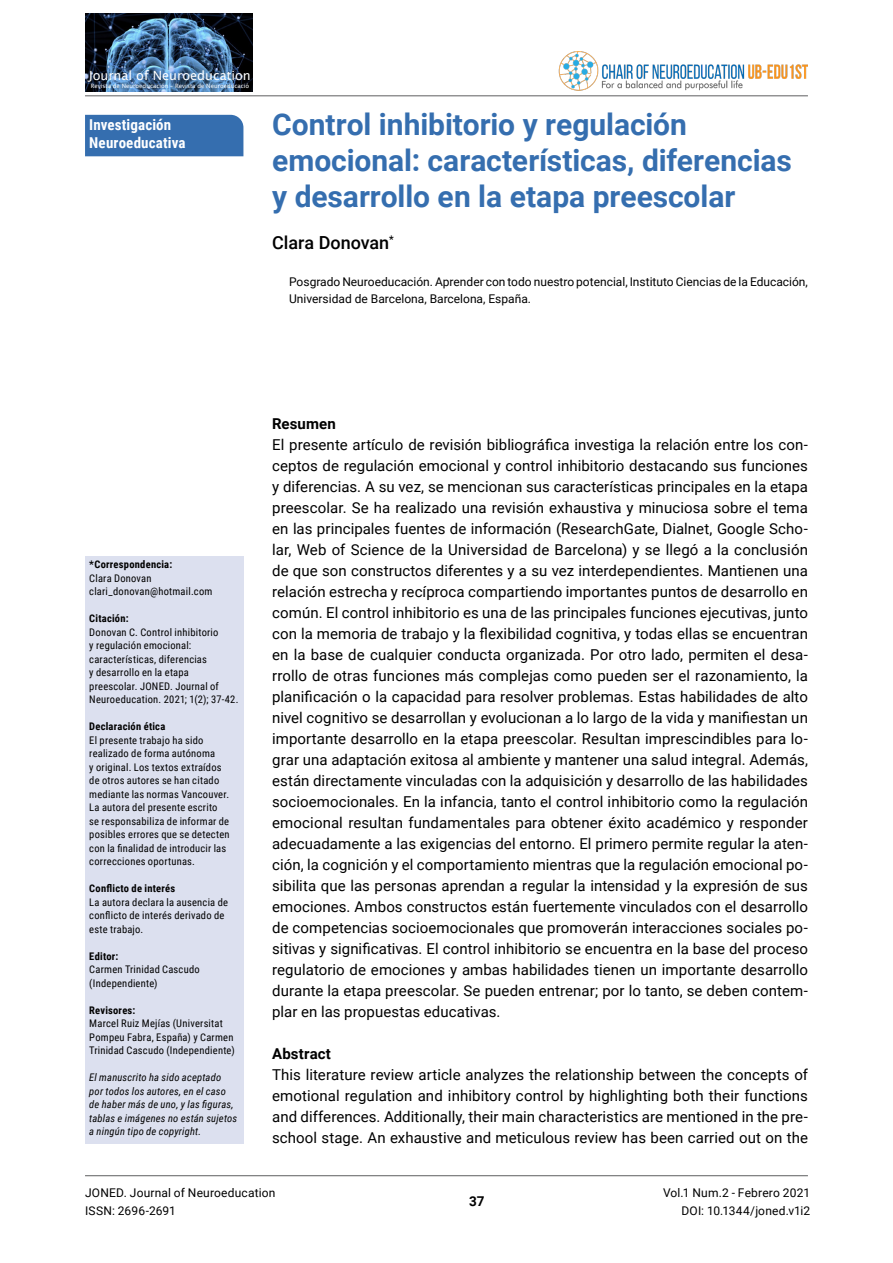
<style>
.page{position:relative;width:893px;height:1263px;background:#fff}
.page>*{position:absolute;margin:0;border:0;box-sizing:border-box;transform-origin:0 0}
.T1{font:700 30px/36px "Roboto";letter-spacing:-.005em;color:#356eaf}
.Autor{font:500 18px "Roboto";color:#000}
.RES{font:15px/21px "Roboto";letter-spacing:.005em;color:#000;text-align:justify}
.RES-ING{font:15px/21px "Roboto";letter-spacing:.005em;color:#000;text-align:justify}
.Categoria{font:700 15px/18px "Roboto Condensed";letter-spacing:.01em;color:#fff}
.RES-T{font:700 15px "Roboto";letter-spacing:.01em;color:#000}
.t1{font:700 13.5px "Roboto";color:#000}
.t2{font:12.75px "Lucida Sans";color:#fff}
.Autor-datos{font:12px/18px "Roboto";color:#000}
.DATOS{font:10.5px/13.5px "Roboto Condensed";letter-spacing:.02em;color:#000}
.DATOS-2{font:italic 10.5px/13.5px "Roboto Condensed";letter-spacing:.02em;color:#000}
.DATOS-1{font:700 10.5px "Roboto Condensed";letter-spacing:.02em;color:#000}
.t3{font:6px "Lucida Sans";color:#fff}
</style>
<div class="page">
<hr style="left:85px;top:1175px;width:723px;height:1px;background:#707172">
<hr style="left:85px;top:95px;width:723px;height:1px;background:#707172">
<img style="left:85px;top:14px;width:167px;height:78px">
<img style="left:558px;top:52px;width:250px;height:39px">
<div style="left:85px;top:115px;width:158px;height:41px;background:#356eaf"></div>
<div style="left:85px;top:556px;width:158px;height:588px;background:#dce0ef"></div>
<p class="t2" style="left:89px;top:68px;width:164px">Journal of Neuroeducation</p>
<p class="t3" style="left:91px;top:83px;width:160px">Revista de Neuroeducación – Revista de Neuroeducació</p>
<p class="Categoria" style="left:89px;top:115px;width:98px">Investigación<br>Neuroeducativa</p>
<p class="T1" style="left:272px;top:105px;width:521px">Control inhibitorio y regulación emocional: características, diferencias y desarrollo en la etapa preescolar</p>
<p class="Autor" style="left:272px;top:230px;width:123px">Clara Donovan<sup>*</sup></p>
<p class="Autor-datos" style="left:289px;top:273px;width:520px;line-height:16.5px">Posgrado Neuroeducación. Aprender con todo nuestro potencial, Instituto Ciencias de la Educación,<br>Universidad de Barcelona, Barcelona, España.</p>
<p class="DATOS-1" style="left:89px;top:557px;width:84px">*Correspondencia:</p>
<p class="DATOS" style="left:89px;top:571px;width:64px">Clara Donovan</p>
<p class="DATOS" style="left:89px;top:584px;width:125px">clari_donovan@hotmail.com</p>
<p class="DATOS-1" style="left:89px;top:611px;width:41px">Citación:</p>
<p class="DATOS" style="left:89px;top:625px;width:151px">Donovan C. Control inhibitorio<br>y regulación emocional: características, diferencias<br>y desarrollo en la etapa preescolar. JONED. Journal of<br>Neuroeducation. 2021; 1(2); 37-42.</p>
<p class="DATOS-1" style="left:89px;top:719px;width:78px">Declaración ética</p>
<p class="DATOS" style="left:89px;top:733px;width:142px">El presente trabajo ha sido realizado de forma autónoma<br>y original. Los textos extraídos de otros autores se han citado mediante las normas Vancouver.<br>La autora del presente escrito se responsabiliza de informar de posibles errores que se detecten con la finalidad de introducir las correcciones oportunas.</p>
<p class="DATOS-1" style="left:89px;top:881px;width:87px">Conflicto de interés</p>
<p class="DATOS" style="left:89px;top:895px;width:140px">La autora declara la ausencia de conflicto de interés derivado de este trabajo.</p>
<p class="DATOS-1" style="left:89px;top:949px;width:31px">Editor:</p>
<p class="DATOS" style="left:89px;top:962px;width:112px">Carmen Trinidad Cascudo (Independiente)</p>
<p class="DATOS-1" style="left:89px;top:1003px;width:48px">Revisores:</p>
<p class="DATOS" style="left:89px;top:1016px;width:135px">Marcel Ruiz Mejías (Universitat</p>
<p class="DATOS" style="left:89px;top:1030px;width:147px">Pompeu Fabra, España) y Carmen<br>Trinidad Cascudo (Independiente)</p>
<p class="DATOS-2" style="left:89px;top:1070px;width:149px">El manuscrito ha sido aceptado por todos los autores, en el caso de haber más de uno, y las figuras, tablas e imágenes no están sujetos a ningún tipo de copyright.</p>
<p class="RES-T" style="left:272px;top:413px;width:65px">Resumen</p>
<p class="RES" style="left:272px;top:434px;width:537px">El presente artículo de revisión bibliográfica investiga la relación entre los con&shy;ceptos de regulación emocional y control inhibitorio destacando sus funciones y diferencias. A su vez, se mencionan sus características principales en la etapa preescolar. Se ha realizado una revisión exhaustiva y minuciosa sobre el tema en las principales fuentes de información (ResearchGate, Dialnet, Google Scho&shy;lar, Web of Science de la Universidad de Barcelona) y se llegó a la conclusión de que son constructos diferentes y a su vez interdependientes. Mantienen una relación estrecha y recíproca compartiendo importantes puntos de desarrollo en común. El control inhibitorio es una de las principales funciones ejecutivas, junto con la memoria de trabajo y la flexibilidad cognitiva, y todas ellas se encuentran en la base de cualquier conducta organizada. Por otro lado, permiten el desa&shy;rrollo de otras funciones más complejas como pueden ser el razonamiento, la planificación o la capacidad para resolver problemas. Estas habilidades de alto nivel cognitivo se desarrollan y evolucionan a lo largo de la vida y manifiestan un importante desarrollo en la etapa preescolar. Resultan imprescindibles para lo&shy;grar una adaptación exitosa al ambiente y mantener una salud integral. Además, están directamente vinculadas con la adquisición y desarrollo de las habilidades socioemocionales. En la infancia, tanto el control inhibitorio como la regulación emocional resultan fundamentales para obtener éxito académico y responder adecuadamente a las exigencias del entorno. El primero permite regular la aten&shy;ción, la cognición y el comportamiento mientras que la regulación emocional po&shy;sibilita que las personas aprendan a regular la intensidad y la expresión de sus emociones. Ambos constructos están fuertemente vinculados con el desarrollo de competencias socioemocionales que promoverán interacciones sociales po&shy;sitivas y significativas. El control inhibitorio se encuentra en la base del proceso regulatorio de emociones y ambas habilidades tienen un importante desarrollo durante la etapa preescolar. Se pueden entrenar; por lo tanto, se deben contem&shy;plar en las propuestas educativas.</p>
<p class="RES-T" style="left:272px;top:1043px;width:60px">Abstract</p>
<p class="RES-ING" style="left:272px;top:1064px;width:537px">This literature review article analyzes the relationship between the concepts of emotional regulation and inhibitory control by highlighting both their functions and differences. Additionally, their main characteristics are mentioned in the pre&shy;school stage. An exhaustive and meticulous review has been carried out on the</p>
<p class="Autor-datos" style="left:85px;top:1183px;width:192px">JONED. Journal of Neuroeducation<br>ISSN: 2696-2691</p>
<p class="t1" style="left:469px;top:1192px;width:17px">37</p>
<p class="Autor-datos" style="left:663px;top:1183px;width:149px;text-align:right">Vol.1 Num.2 - Febrero 2021<br>DOI: 10.1344/joned.v1i2</p>
</div>
